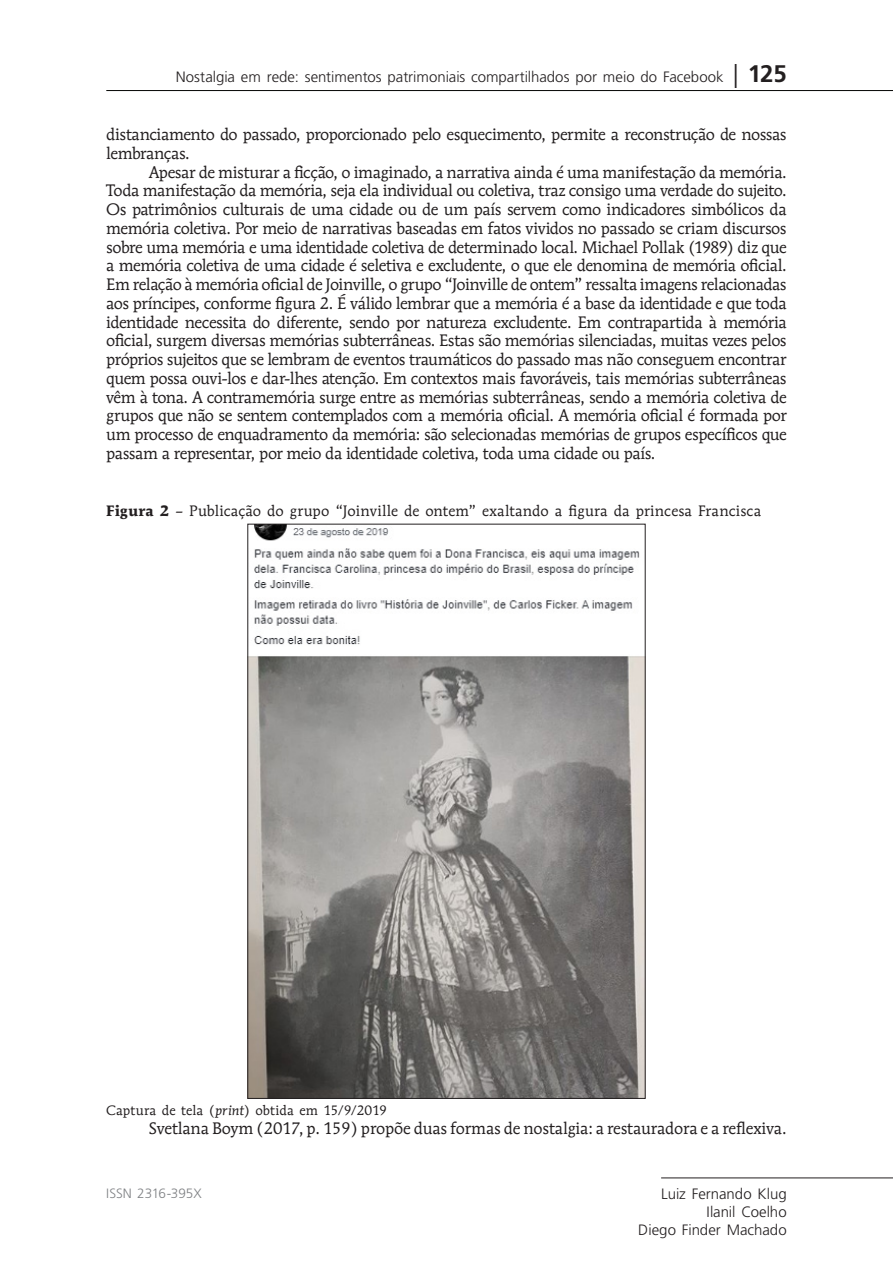
<style>
.page{position:relative;width:893px;height:1263px;background:#fff}
.page>*{position:absolute;margin:0;border:0;box-sizing:border-box;transform-origin:0 0}
.t1{font:16.5px/18.8px "Mendoza Roman Std";letter-spacing:-.025em;color:#231f20}
.t2{font:300 15px/18px "Frutiger LT Std";color:#231f20;text-align:right}
._05_legenda_em_cima{font:15px "Mendoza Roman Std";letter-spacing:.01em;color:#231f20}
._06_fonte_em_baixo{font:13.5px "Mendoza Roman Std";letter-spacing:.015em;color:#231f20}
.t3{font:300 13.5px "Frutiger LT Std";color:#808285}
.s1{font-size:24px}
.s2{font-weight:700;font-size:24px}
.s3{font-weight:700}
.s4{font-style:italic}
</style>
<div class="page">
<hr style="left:661px;top:1178px;width:232px;height:1px;background:#231f20">
<hr style="left:106px;top:90px;width:787px;height:1px;background:#040503">
<img style="left:250px;top:526px;width:393px;height:570px">
<p class="t2" style="left:176px;top:68px;width:612px">Nostalgia em rede: sentimentos patrimoniais compartilhados por meio do Facebook <span class="s1">|</span> <span class="s2">125</span></p>
<p class="t1" style="left:106px;top:125px;width:682px">distanciamento do passado, proporcionado pelo esquecimento, permite a reconstrução de nossas lembranças.</p>
<p class="t1" style="left:106px;top:162px;width:682px;text-align:justify;text-indent:43px">Apesar de misturar a ficção, o imaginado, a narrativa ainda é uma manifestação da memória.<br>Toda manifestação da memória, seja ela individual ou coletiva, traz consigo uma verdade do sujeito.<br>Os patrimônios culturais de uma cidade ou de um país servem como indicadores simbólicos da memória coletiva. Por meio de narrativas baseadas em fatos vividos no passado se criam discursos sobre uma memória e uma identidade coletiva de determinado local. Michael Pollak (1989) diz que a memória coletiva de uma cidade é seletiva e excludente, o que ele denomina de memória oficial.<br>Em relação à memória oficial de Joinville, o grupo “Joinville de ontem” ressalta imagens relacionadas aos príncipes, conforme figura 2. É válido lembrar que a memória é a base da identidade e que toda identidade necessita do diferente, sendo por natureza excludente. Em contrapartida à memória oficial, surgem diversas memórias subterrâneas. Estas são memórias silenciadas, muitas vezes pelos próprios sujeitos que se lembram de eventos traumáticos do passado mas não conseguem encontrar quem possa ouvi-los e dar-lhes atenção. Em contextos mais favoráveis, tais memórias subterrâneas vêm à tona. A contramemória surge entre as memórias subterrâneas, sendo a memória coletiva de grupos que não se sentem contemplados com a memória oficial. A memória oficial é formada por um processo de enquadramento da memória: são selecionadas memórias de grupos específicos que passam a representar, por meio da identidade coletiva, toda uma cidade ou país.</p>
<p class="_05_legenda_em_cima" style="left:106px;top:502px;width:656px"><span class="s3">Figura 2</span> – Publicação do grupo “Joinville de ontem” exaltando a figura da princesa Francisca</p>
<p class="_06_fonte_em_baixo" style="left:106px;top:1102px;width:282px">Captura de tela (<span class="s4">print</span>) obtida em 15/9/2019</p>
<p class="t1" style="left:149px;top:1118px;width:639px">Svetlana Boym (2017, p. 159) propõe duas formas de nostalgia: a restauradora e a reflexiva.</p>
<p class="t3" style="left:106px;top:1186px;width:97px">ISSN 2316-395X</p>
<p class="t2" style="left:638px;top:1185px;width:150px">Luiz Fernando Klug<br>Ilanil Coelho<br>Diego Finder Machado</p>
</div>
